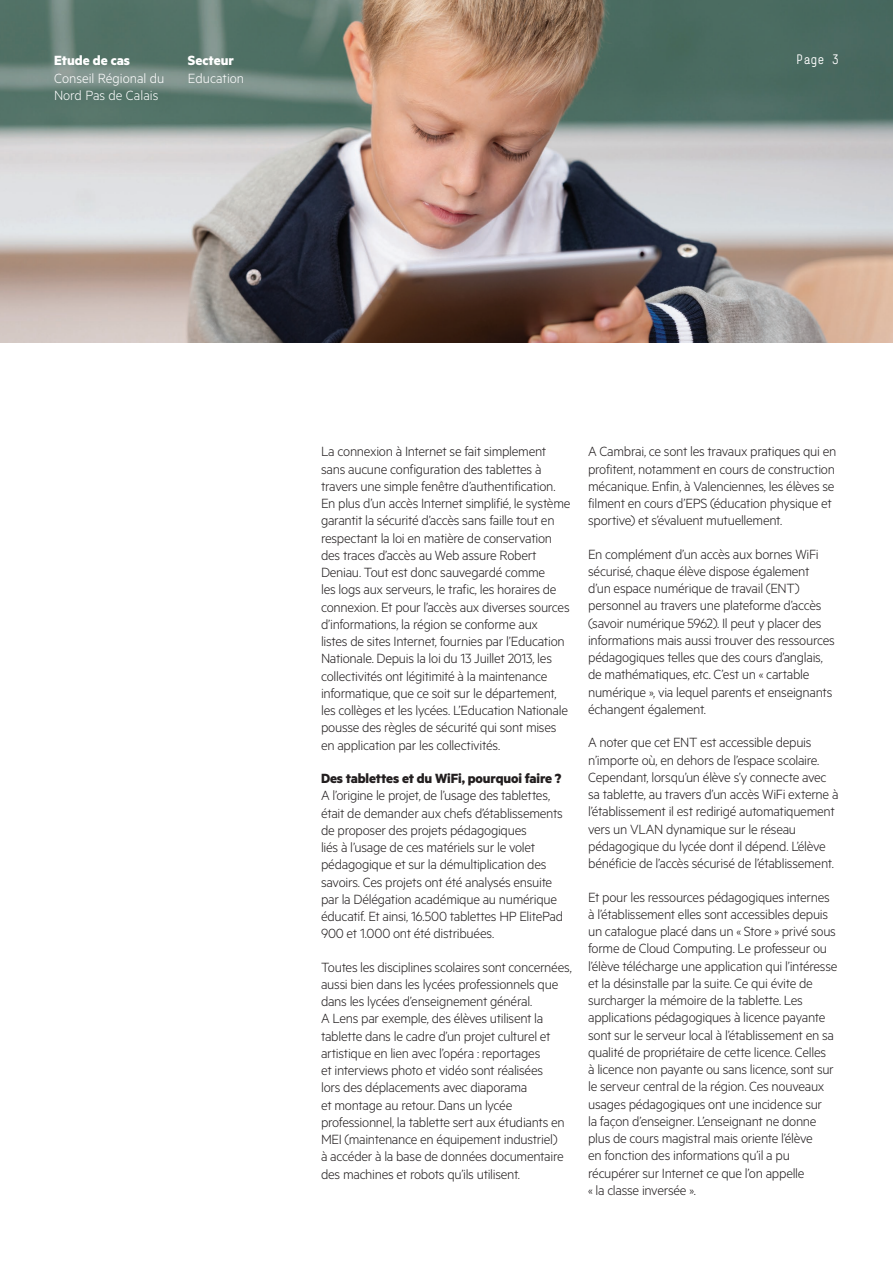
<style>
.page{position:relative;width:893px;height:1263px;background:#fff}
.page>*{position:absolute;margin:0;border:0;box-sizing:border-box;transform-origin:0 0}
.Body_text_Metric_Lig{font:300 15px/17.2px "Metric";letter-spacing:-.02em;color:#231f20}
.Descriptor_Metric_Bo{font:300 15px/17.2px "Metric";color:#fff}
.Body_header_Metric_B{font:700 15px "Metric";letter-spacing:-.01em;color:#231f20}
.Page_number_Simple_P{font:13.5px "Simple Pro";color:#fff}
.s1{font-weight:700}
</style>
<div class="page">
<img style="left:0;top:0;width:893px;height:342px">
<p class="Descriptor_Metric_Bo" style="left:54px;top:51px;width:112px"><span class="s1">Etude de cas<br></span>Conseil Régional du<br>Nord Pas de Calais</p>
<p class="Descriptor_Metric_Bo" style="left:188px;top:51px;width:58px"><span class="s1">Secteur<br></span>Education</p>
<p class="Page_number_Simple_P" style="left:796px;top:52px;width:44px">Page 3</p>
<p class="Body_text_Metric_Lig" style="left:321px;top:442px;width:251px">La connexion à Internet se fait simplement sans aucune configuration des tablettes à travers une simple fenêtre d’authentification.<br>En plus d’un accès Internet simplifié, le système garantit la sécurité d’accès sans faille tout en respectant la loi en matière de conservation des traces d’accès au Web assure Robert Deniau. Tout est donc sauvegardé comme<br>les logs aux serveurs, le trafic, les horaires de connexion. Et pour l’accès aux diverses sources d’informations, la région se conforme aux<br>listes de sites Internet, fournies par l’Education Nationale. Depuis la loi du 13 Juillet 2013, les collectivités ont légitimité à la maintenance informatique, que ce soit sur le département, les collèges et les lycées. L’Education Nationale pousse des règles de sécurité qui sont mises en application par les collectivités.</p>
<p class="Body_header_Metric_B" style="left:321px;top:769px;width:242px">Des tablettes et du WiFi, pourquoi faire ?</p>
<p class="Body_text_Metric_Lig" style="left:321px;top:786px;width:244px">A l’origine le projet, de l’usage des tablettes, était de demander aux chefs d’établissements de proposer des projets pédagogiques<br>liés à l’usage de ces matériels sur le volet pédagogique et sur la démultiplication des savoirs. Ces projets ont été analysés ensuite par la Délégation académique au numérique éducatif. Et ainsi, 16.500 tablettes HP ElitePad 900 et 1.000 ont été distribuées.</p>
<p class="Body_text_Metric_Lig" style="left:321px;top:958px;width:252px">Toutes les disciplines scolaires sont concernées, aussi bien dans les lycées professionnels que dans les lycées d’enseignement général.<br>A Lens par exemple, des élèves utilisent la tablette dans le cadre d’un projet culturel et artistique en lien avec l’opéra : reportages<br>et interviews photo et vidéo sont réalisées<br>lors des déplacements avec diaporama<br>et montage au retour. Dans un lycée professionnel, la tablette sert aux étudiants en MEI (maintenance en équipement industriel)<br>à accéder à la base de données documentaire des machines et robots qu’ils utilisent.</p>
<p class="Body_text_Metric_Lig" style="left:588px;top:442px;width:250px">A Cambrai, ce sont les travaux pratiques qui en profitent, notamment en cours de construction mécanique. Enfin, à Valenciennes, les élèves se filment en cours d’EPS (éducation physique et sportive) et s’évaluent mutuellement.</p>
<p class="Body_text_Metric_Lig" style="left:588px;top:545px;width:248px">En complément d’un accès aux bornes WiFi sécurisé, chaque élève dispose également d’un espace numérique de travail (ENT) personnel au travers une plateforme d’accès (savoir numérique 5962). Il peut y placer des informations mais aussi trouver des ressources pédagogiques telles que des cours d’anglais, de mathématiques, etc. C’est un « cartable numérique », via lequel parents et enseignants échangent également.</p>
<p class="Body_text_Metric_Lig" style="left:588px;top:733px;width:252px">A noter que cet ENT est accessible depuis n’importe où, en dehors de l’espace scolaire.<br>Cependant, lorsqu’un élève s’y connecte avec sa tablette, au travers d’un accès WiFi externe à l’établissement il est redirigé automatiquement vers un VLAN dynamique sur le réseau pédagogique du lycée dont il dépend. L’élève bénéficie de l’accès sécurisé de l’établissement.</p>
<p class="Body_text_Metric_Lig" style="left:588px;top:888px;width:251px">Et pour les ressources pédagogiques internes à l’établissement elles sont accessibles depuis un catalogue placé dans un « Store » privé sous forme de Cloud Computing. Le professeur ou l’élève télécharge une application qui l’intéresse et la désinstalle par la suite. Ce qui évite de surcharger la mémoire de la tablette. Les applications pédagogiques à licence payante sont sur le serveur local à l’établissement en sa qualité de propriétaire de cette licence. Celles<br>à licence non payante ou sans licence, sont sur le serveur central de la région. Ces nouveaux usages pédagogiques ont une incidence sur<br>la façon d’enseigner. L’enseignant ne donne plus de cours magistral mais oriente l’élève<br>en fonction des informations qu’il a pu récupérer sur Internet ce que l’on appelle<br>« la classe inversée ».</p>
</div>
